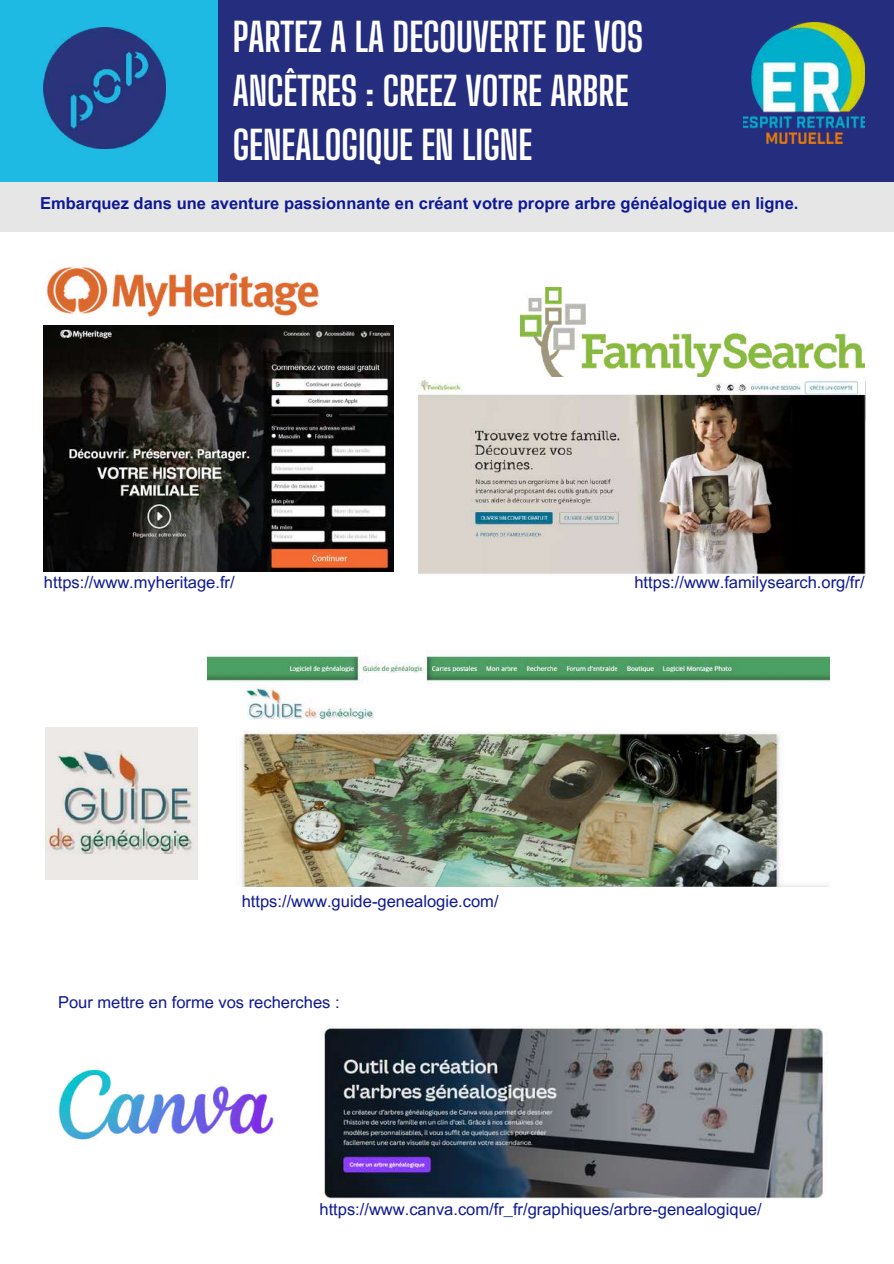
<style>
.page{position:relative;width:894px;height:1264px;background:#fff}
.page>*{position:absolute;margin:0;border:0;box-sizing:border-box;transform-origin:0 0}
.t1{font:700 39.15px/54px "Big Shoulders Display";color:#fff}
.t2{font:16.5px "Arial MT Pro";color:#0e1993}
.t3{font:700 16.5px "Arial MT Pro";color:#0e1993}
</style>
<div class="page">
<div style="left:0;top:0;width:280px;height:182px;background:#1fbae3"></div>
<div style="left:218px;top:0;width:675px;height:182px;background:#252d7f"></div>
<img style="left:44px;top:27px;width:121px;height:121px">
<div style="left:0;top:182px;width:893px;height:50px;background:#e7e6e6"></div>
<img style="left:743px;top:23px;width:121px;height:120px">
<img style="left:46px;top:728px;width:152px;height:151px">
<img style="left:520px;top:288px;width:344px;height:89px">
<img style="left:47px;top:266px;width:272px;height:51px">
<img style="left:44px;top:325px;width:349px;height:247px">
<img style="left:418px;top:377px;width:446px;height:198px">
<img style="left:207px;top:650px;width:622px;height:236px">
<img style="left:58px;top:1069px;width:215px;height:71px">
<img style="left:320px;top:1025px;width:504px;height:174px">
<h1 class="t1" style="left:233px;top:9px;width:412px">PARTEZ A LA DECOUVERTE DE VOS<br>ANCÊTRES : CREEZ VOTRE ARBRE<br>GENEALOGIQUE EN LIGNE</h1>
<p class="t3" style="left:40px;top:197px;width:759px">Embarquez dans une aventure passionnante en créant votre propre arbre généalogique en ligne.</p>
<p class="t2" style="left:44px;top:576px;width:192px">https://www.myheritage.fr/</p>
<p class="t2" style="left:634px;top:576px;width:231px">https://www.familysearch.org/fr/</p>
<p class="t2" style="left:242px;top:895px;width:258px">https://www.guide-genealogie.com/</p>
<p class="t2" style="left:58px;top:996px;width:283px">Pour mettre en forme vos recherches :</p>
<p class="t2" style="left:319px;top:1203px;width:443px">https://www.canva.com/fr_fr/graphiques/arbre-genealogique/</p>
</div>
